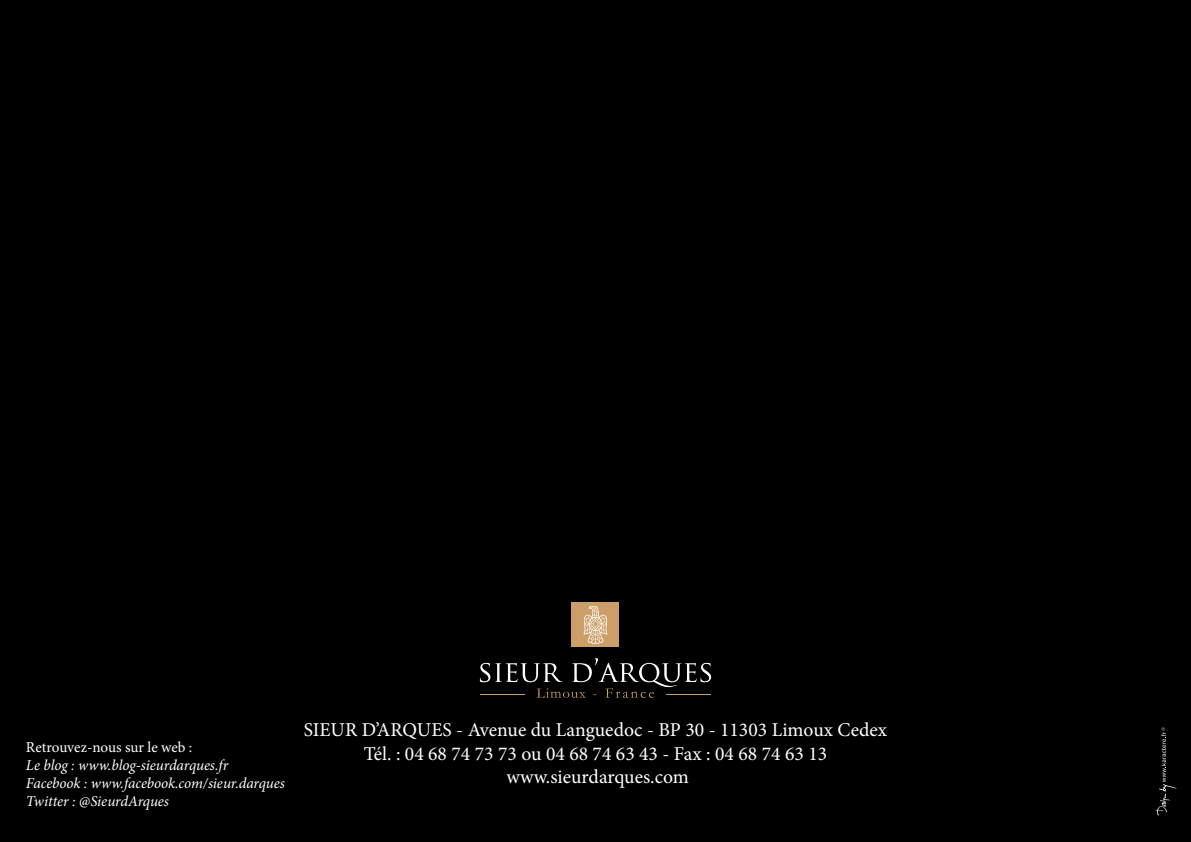
<style>
.page{position:relative;width:1191px;height:842px;background:#000}
.page>*{position:absolute;margin:0;border:0;box-sizing:border-box;transform-origin:0 0}
.t1{font:19.6px/23.6px "Minion Pro";color:#fff;text-align:center}
.t2{font:italic 15px/18.2px "Minion Pro";letter-spacing:-.005em;color:#fff}
.t3{font:15px "Minion Pro";letter-spacing:-.005em;color:#fff}
</style>
<div class="page">
<svg style="left:1155px;top:727px;width:21px;height:88px"></svg>
<div style="left:572px;top:603px;width:47px;height:44px;background:#cc9f69"></div>
<svg style="left:583px;top:606px;width:24px;height:38px"></svg>
<svg style="left:480px;top:658px;width:231px;height:40px"></svg>
<p class="t3" style="left:26px;top:737px;width:168px">Retrouvez-nous sur le web :</p>
<p class="t2" style="left:26px;top:756px;width:260px">Le blog : www.blog-sieurdarques.fr<br>Facebook : www.facebook.com/sieur.darques<br>Twitter : @SieurdArques</p>
<p class="t1" style="left:304px;top:718px;width:585px">SIEUR D’ARQUES - Avenue du Languedoc - BP 30 - 11303 Limoux Cedex<br>Tél. : 04 68 74 73 73 ou 04 68 74 63 43 - Fax : 04 68 74 63 13 www.sieurdarques.com</p>
</div>
